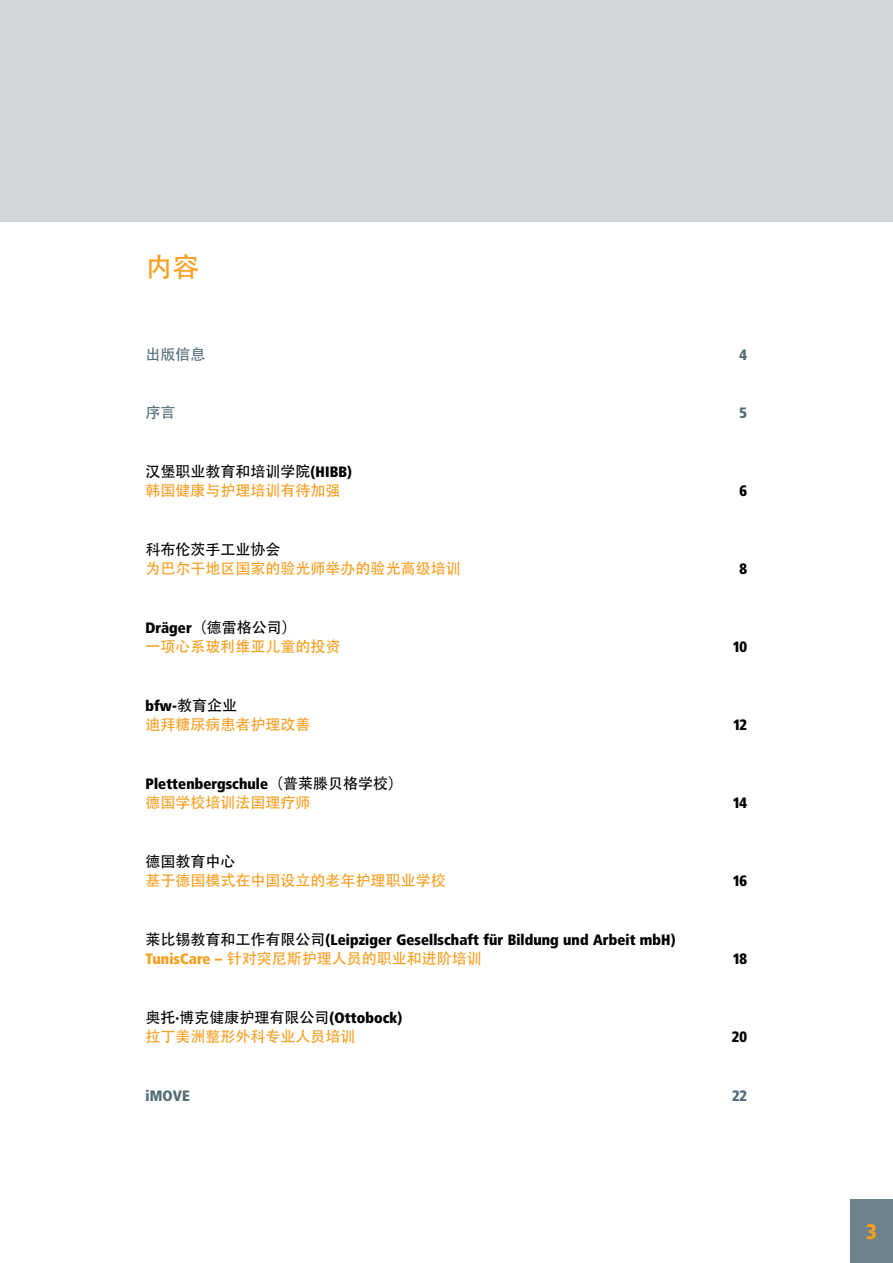
<style>
.page{position:relative;width:893px;height:1263px;background:#fff}
.page>*{position:absolute;margin:0;border:0;box-sizing:border-box;transform-origin:0 0}
.t1{font:27px "Adobe Heiti Std";color:#f99d1c}
.t2{font:21px "Transit Fr Pos OT Bld";color:#f99d1c}
.t3{font:15px/19.5px "Adobe Heiti Std";color:#f99d1c}
.t4{font:15px "Transit Fr Pos OT Bld";color:#000}
.t5{font:15px "Adobe Heiti Std";color:#000}
.t6{font:15px "Transit Fr Pos OT Bld";color:#526e77}
.t7{font:15px "Adobe Heiti Std";color:#526e77}
.s1{color:#000}
.s2{font-family:"Transit Fr Pos OT Bld";color:#000}
.s3{font-family:"Adobe Heiti Std"}
.s4{font-family:"Transit Fr Pos OT Bld"}
</style>
<div class="page">
<div style="left:850px;top:1199px;width:43px;height:64px;background:#6d848d"></div>
<div style="left:0;top:0;width:893px;height:221px;background:#cfd5d9"></div>
<h1 class="t1" style="left:146px;top:251px;width:56px">内容</h1>
<p class="t7" style="left:146px;top:345px;width:62px">出版信息</p>
<p class="t6" style="left:739px;top:346px;width:9px">4</p>
<p class="t7" style="left:146px;top:404px;width:31px">序言</p>
<p class="t6" style="left:739px;top:404px;width:9px">5</p>
<p class="t3" style="left:146px;top:462px;width:208px"><span class="s1">汉堡职业教育和培训学院</span><span class="s2">(HIBB)</span>韩国健康与护理培训有待加强</p>
<p class="t4" style="left:739px;top:482px;width:9px">6</p>
<p class="t5" style="left:146px;top:540px;width:137px">科布伦茨手工业协会</p>
<p class="t3" style="left:146px;top:559px;width:317px">为巴尔干地区国家的验光师举办的验光高级培训</p>
<p class="t4" style="left:739px;top:560px;width:9px">8</p>
<p class="t3" style="left:146px;top:618px;width:197px"><span class="s2">Dräger</span><span class="s1">（德雷格公司）<br></span>一项心系玻利维亚儿童的投资</p>
<p class="t4" style="left:733px;top:638px;width:16px">10</p>
<p class="t4" style="left:146px;top:697px;width:93px">bfw-<span class="s3">教育企业</span></p>
<p class="t3" style="left:146px;top:715px;width:167px">迪拜糖尿病患者护理改善</p>
<p class="t4" style="left:733px;top:716px;width:16px">12</p>
<p class="t4" style="left:146px;top:775px;width:259px">Plettenbergschule<span class="s3">（普莱滕贝格学校）</span></p>
<p class="t3" style="left:146px;top:793px;width:167px">德国学校培训法国理疗师</p>
<p class="t4" style="left:733px;top:794px;width:16px">14</p>
<p class="t5" style="left:146px;top:852px;width:92px">德国教育中心</p>
<p class="t3" style="left:146px;top:871px;width:302px">基于德国模式在中国设立的老年护理职业学校</p>
<p class="t4" style="left:733px;top:872px;width:16px">16</p>
<p class="t4" style="left:146px;top:931px;width:531px"><span class="s3">莱比锡教育和工作有限公司</span>(Leipziger Gesellschaft für Bildung und Arbeit mbH)</p>
<p class="t3" style="left:146px;top:949px;width:338px"><span class="s4">TunisCare –</span> 针对突尼斯护理人员的职业和进阶培训</p>
<p class="t4" style="left:733px;top:950px;width:16px">18</p>
<p class="t3" style="left:146px;top:1008px;width:258px"><span class="s1">奥托</span><span class="s2">·</span><span class="s1">博克健康护理有限公司</span><span class="s2">(Ottobock)</span>拉丁美洲整形外科专业人员培训</p>
<p class="t4" style="left:732px;top:1028px;width:17px">20</p>
<p class="t6" style="left:146px;top:1087px;width:46px">iMOVE</p>
<p class="t6" style="left:732px;top:1087px;width:17px">22</p>
<h2 class="t2" style="left:866px;top:1220px;width:12px">3</h2>
</div>
